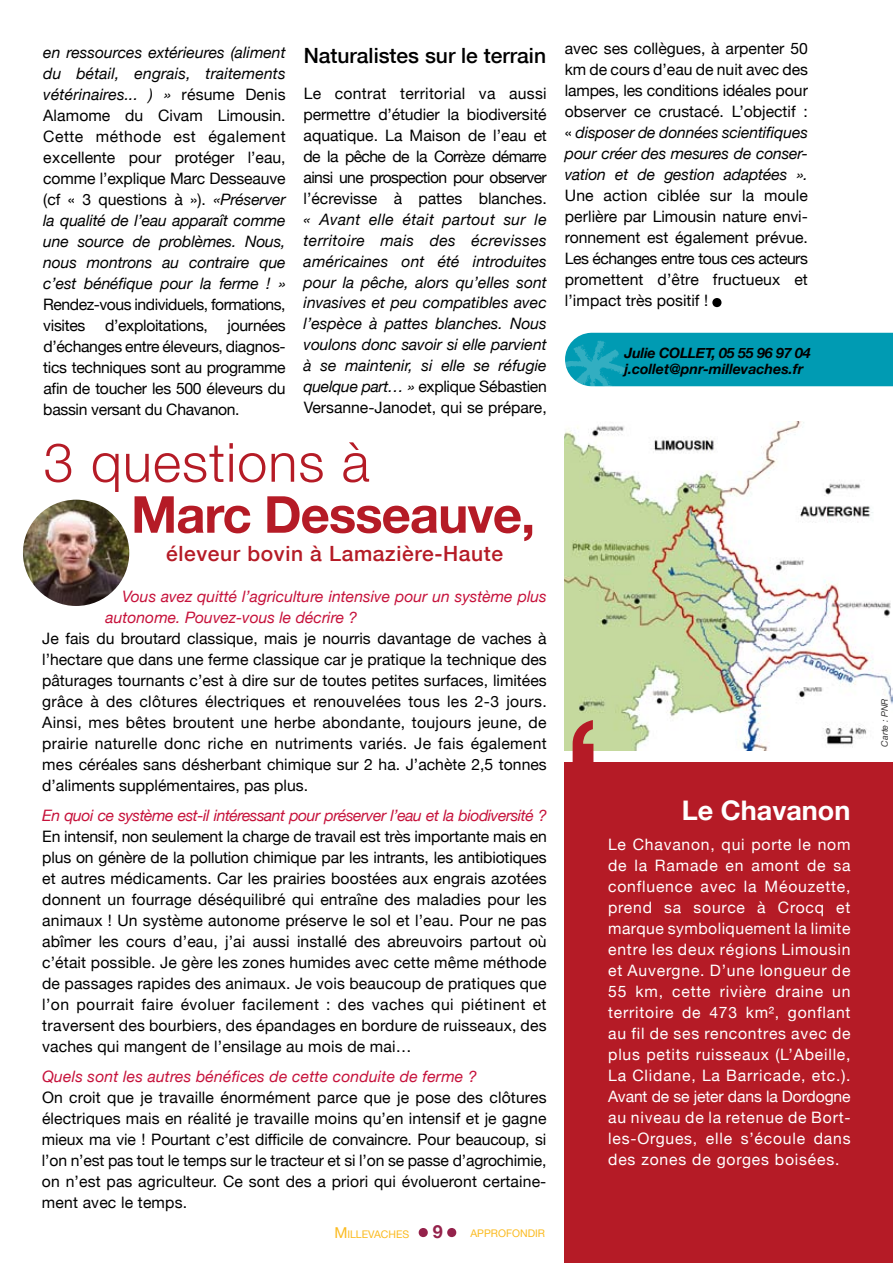
<style>
.page{position:relative;width:893px;height:1263px;background:#fff}
.page>*{position:absolute;margin:0;border:0;box-sizing:border-box;transform-origin:0 0}
.t1{font:500 150px "Helvetica Neue";color:#b51b26}
.t2{font:300 54px "Helvetica Neue";letter-spacing:.02em;color:#b51b26}
.t3{font:700 54px "Times";color:#94224b}
.t4{font:700 54px "Times";color:#000}
.t5{font:700 51px "Helvetica Neue";letter-spacing:-.02em;color:#b51b26}
.t6{font:700 27px "Helvetica Neue";color:#fff}
.t7{font:500 21px "Helvetica Neue";letter-spacing:.03em;color:#b51b26}
.t8{font:500 21px "Helvetica Neue";color:#000}
.t9{font:700 18px "Helvetica Neue";color:#94224b}
.t10{font:15.75px/21px "Helvetica Neue";color:#000;text-align:justify}
.t11{font:italic 15.75px/21px "Helvetica Neue";letter-spacing:-.01em;color:#000;text-align:justify}
.t12{font:15.75px/21px "Helvetica Neue";letter-spacing:.05em;color:#fff;text-align:justify}
.t13{font:italic 15.75px/21px "Helvetica Neue";color:#c6123b}
.t14{font:italic 15.75px "Helvetica Neue";letter-spacing:-.03em;color:#c6123b}
.t15{font:italic 700 14.25px/16.5px "Helvetica Neue";color:#000}
.t16{font:10.5px "Helvetica Neue";color:#fbba1e}
.t17{font:italic 9px "Helvetica Neue";letter-spacing:-.005em;color:#3b3a39}
.s1{font-style:normal}
.s2{font-size:15px}
.s3{font-style:italic}
</style>
<div class="page">
<img style="left:564px;top:421px;width:329px;height:329px">
<div style="left:565px;top:762px;width:328px;height:501px;background:#b51b26"></div>
<img style="left:23px;top:500px;width:106px;height:106px;border-radius:53px">
<svg style="left:565px;top:333px;width:328px;height:54px;background:#0b9fb6"></svg>
<p class="t11" style="left:43px;top:41px;width:244px">en ressources extérieures (aliment du bétail, engrais, traitements vétérinaires... ) » <span class="s1">résume Denis Alamome du Civam Limousin.<br>Cette méthode est également excellente pour protéger l’eau, comme l’explique Marc Desseauve (cf « 3 questions à »).</span> «Préserver la qualité de l’eau apparaît comme une source de problèmes. Nous, nous montrons au contraire que c’est bénéfique pour la ferme ! »</p>
<p class="t10" style="left:43px;top:293px;width:244px">Rendez-vous individuels, formations, visites d’exploitations, journées d’échanges entre éleveurs, diagnos&shy;tics techniques sont au programme afin de toucher les 500 éleveurs du bassin versant du Chavanon.</p>
<h3 class="t8" style="left:304px;top:42px;width:244px">Naturalistes sur le terrain</h3>
<p class="t10" style="left:304px;top:82px;width:245px">Le contrat territorial va aussi permettre d’étudier la biodiversité aquatique. La Maison de l’eau et de la pêche de la Corrèze démarre ainsi une prospection pour observer l’écrevisse à pattes blanches.</p>
<p class="t11" style="left:304px;top:208px;width:245px">« Avant elle était partout sur le territoire mais des écrevisses américaines ont été introduites pour la pêche, alors qu’elles sont invasives et peu compatibles avec l’espèce à pattes blanches. Nous voulons donc savoir si elle parvient à se maintenir, si elle se réfugie quelque part… » <span class="s1">explique Sébastien Versanne-Janodet, qui se prépare,</span></p>
<h2 class="t2" style="left:44px;top:429px;width:327px">3 questions à</h2>
<h3 class="t5" style="left:131px;top:483px;width:406px">Marc Desseauve,</h3>
<h3 class="t7" style="left:166px;top:541px;width:339px">éleveur bovin à Lamazière-Haute</h3>
<p class="t13" style="left:106px;top:585px;width:443px;text-indent:17px">Vous avez quitté l’agriculture intensive pour un système plus autonome. Pouvez-vous le décrire ?</p>
<p class="t10" style="left:42px;top:628px;width:506px">Je fais du broutard classique, mais je nourris davantage de vaches à l’hectare que dans une ferme classique car je pratique la technique des pâturages tournants c’est à dire sur de toutes petites surfaces, limitées grâce à des clôtures électriques et renouvelées tous les 2-3 jours.<br>Ainsi, mes bêtes broutent une herbe abondante, toujours jeune, de prairie naturelle donc riche en nutriments variés. Je fais également mes céréales sans désherbant chimique sur 2 ha. J’achète 2,5 tonnes d’aliments supplémentaires, pas plus.</p>
<p class="t14" style="left:42px;top:806px;width:506px">En quoi ce système est-il intéressant pour préserver l’eau et la biodiversité ?</p>
<p class="t10" style="left:42px;top:825px;width:506px">En intensif, non seulement la charge de travail est très importante mais en plus on génère de la pollution chimique par les intrants, les antibiotiques et autres médicaments. Car les prairies boostées aux engrais azotées donnent un fourrage déséquilibré qui entraîne des maladies pour les animaux ! Un système autonome préserve le sol et l’eau. Pour ne pas abîmer les cours d’eau, j’ai aussi installé des abreuvoirs partout où c’était possible. Je gère les zones humides avec cette même méthode de passages rapides des animaux. Je vois beaucoup de pratiques que l’on pourrait faire évoluer facilement : des vaches qui piétinent et traversent des bourbiers, des épandages en bordure de ruisseaux, des vaches qui mangent de l’ensilage au mois de mai…</p>
<p class="t13" style="left:42px;top:1065px;width:436px">Quels sont les autres bénéfices de cette conduite de ferme ?</p>
<p class="t10" style="left:42px;top:1086px;width:506px">On croit que je travaille énormément parce que je pose des clôtures électriques mais en réalité je travaille moins qu’en intensif et je gagne mieux ma vie ! Pourtant c’est difficile de convaincre. Pour beaucoup, si l’on n’est pas tout le temps sur le tracteur et si l’on se passe d’agrochimie, on n’est pas agriculteur. Ce sont des a priori qui évolueront certaine&shy;ment avec le temps.</p>
<p class="t9" style="left:433px;top:1220px;width:12px">9</p>
<p class="t16" style="left:334px;top:1228px;width:76px"><span class="s2">M</span>ILLEVACHES</p>
<h2 class="t3" style="left:414px;top:1166px;width:44px">. .</h2>
<p class="t16" style="left:470px;top:1227px;width:76px">APPROFONDIR</p>
<p class="t10" style="left:565px;top:38px;width:245px">avec ses collègues, à arpenter 50 km de cours d’eau de nuit avec des lampes, les conditions idéales pour observer ce crustacé. L’objectif : « <span class="s3">disposer de données scientifiques pour créer des mesures de conser&shy;vation et de gestion adaptées ».</span></p>
<p class="t10" style="left:565px;top:185px;width:245px">Une action ciblée sur la moule perlière par Limousin nature envi&shy;ronnement est également prévue.<br>Les échanges entre tous ces acteurs promettent d’être fructueux et l’impact très positif !</p>
<h2 class="t4" style="left:708px;top:236px;width:15px">.</h2>
<p class="t15" style="left:625px;top:344px;width:188px">Julie COLLET, 05 55 96 97 04 j.collet@pnr-millevaches.fr</p>
<h1 class="t1" style="left:604px;top:887px;width:43px;rotate:-180deg">,</h1>
<h3 class="t6" style="left:682px;top:794px;width:170px">Le Chavanon</h3>
<p class="t12" style="left:608px;top:834px;width:244px">Le Chavanon, qui porte le nom de la Ramade en amont de sa confluence avec la Méouzette, prend sa source à Crocq et marque symboliquement la limite entre les deux régions Limousin et Auvergne. D’une longueur de 55 km, cette rivière draine un territoire de 473 km², gonflant au fil de ses rencontres avec de plus petits ruisseaux (L’Abeille, La Clidane, La Barricade, etc.).<br>Avant de se jeter dans la Dordogne au niveau de la retenue de Bort&shy;les-Orgues, elle s’écoule dans des zones de gorges boisées.</p>
<p class="t17" style="left:879px;top:746px;width:49px;rotate:-90deg">Carte : PNR</p>
</div>
